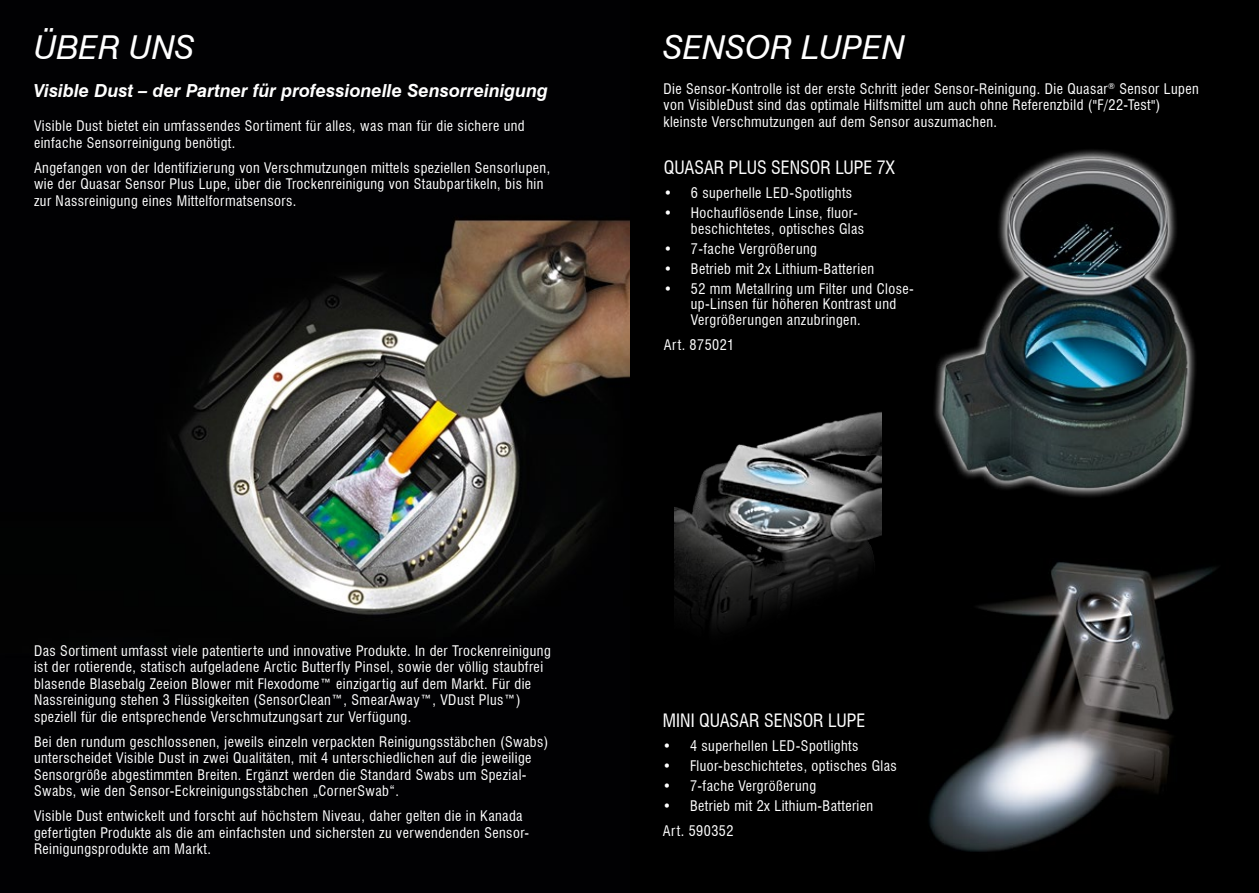
<style>
.page{position:relative;width:1259px;height:893px;background:#fff}
.page>*{position:absolute;margin:0;border:0;box-sizing:border-box;transform-origin:0 0}
.t1{font:italic 33px "Swiss 721 BT";color:#fff}
.t2{font:italic 700 18px "Swiss 721 BT";color:#fff}
.t3{font:condensed 18px "Swiss 721 BT";color:#fff}
.t4{font:condensed 14.25px/16.5px "Swiss 721 BT";letter-spacing:.03em;color:#fff}
</style>
<div class="page">
<div style="left:617px;top:0;width:642px;height:893px;background:#000"></div>
<img style="left:0;top:0;width:629px;height:893px">
<img style="left:881px;top:508px;width:335px;height:344px">
<img style="left:674px;top:412px;width:207px;height:216px">
<img style="left:934px;top:150px;width:262px;height:347px">
<h1 class="t1" style="left:34px;top:27px;width:162px">ÜBER UNS</h1>
<h1 class="t1" style="left:663px;top:27px;width:243px">SENSOR LUPEN</h1>
<p class="t2" style="left:34px;top:79px;width:516px">Visible Dust – der Partner für professionelle Sensorreinigung</p>
<p class="t4" style="left:34px;top:118px;width:492px">Visible Dust bietet ein umfassendes Sortiment für alles, was man für die sichere und einfache Sensorreinigung benötigt.</p>
<p class="t4" style="left:34px;top:159px;width:518px">Angefangen von der Identifizierung von Verschmutzungen mittels speziellen Sensorlupen, wie der Quasar Sensor Plus Lupe, über die Trockenreinigung von Staubpartikeln, bis hin zur Nassreinigung eines Mittelformatsensors.</p>
<p class="t4" style="left:663px;top:80px;width:537px">Die Sensor-Kontrolle ist der erste Schritt jeder Sensor-Reinigung. Die Quasar<sup>®</sup> Sensor Lupen von VisibleDust sind das optimale Hilfsmittel um auch ohne Referenzbild ("F/22-Test") kleinste Verschmutzungen auf dem Sensor auszumachen.</p>
<p class="t3" style="left:664px;top:156px;width:32px">Quasar</p>
<p class="t3" style="left:729px;top:156px;width:167px">plus Sensor Lupe 7x</p>
<p class="t4" style="left:664px;top:184px;width:190px">• 6 superhelle LED-Spotlights</p>
<p class="t4" style="left:691px;top:205px;width:175px;line-height:15.8px;text-indent:-27px">• Hochauflösende Linse, fluor&shy;beschichtetes, optisches Glas</p>
<p class="t4" style="left:664px;top:240px;width:155px">• 7-fache Vergrößerung</p>
<p class="t4" style="left:664px;top:260px;width:212px">• Betrieb mit 2x Lithium-Batterien</p>
<p class="t4" style="left:691px;top:281px;width:225px;line-height:15.8px;text-indent:-27px">• 52 mm Metallring um Filter und Close&shy;up-Linsen für höheren Kontrast und<br>Vergrößerungen anzubringen.</p>
<p class="t4" style="left:664px;top:337px;width:72px">Art. 875021</p>
<p class="t4" style="left:34px;top:642px;width:518px">Das Sortiment umfasst viele patentierte und innovative Produkte. In der Trockenreinigung ist der rotierende, statisch aufgeladene Arctic Butterfly Pinsel, sowie der völlig staubfrei blasende Blasebalg Zeeion Blower mit Flexodome™ einzigartig auf dem Markt. Für die Nassreinigung stehen 3 Flüssigkeiten (SensorClean™, SmearAway™, VDust Plus™) speziell für die entsprechende Verschmutzungsart zur Verfügung.</p>
<p class="t4" style="left:34px;top:733px;width:516px">Bei den rundum geschlossenen, jeweils einzeln verpackten Reinigungsstäbchen (Swabs) unterscheidet Visible Dust in zwei Qualitäten, mit 4 unterschiedlichen auf die jeweilige Sensorgröße abgestimmten Breiten. Ergänzt werden die Standard Swabs um Spezial-Swabs, wie den Sensor-Eckreinigungsstäbchen „CornerSwab“.</p>
<p class="t4" style="left:34px;top:808px;width:496px">Visible Dust entwickelt und forscht auf höchstem Niveau, daher gelten die in Kanada gefertigten Produkte als die am einfachsten und sichersten zu verwendenden Sensor-<br>Reinigungsprodukte am Markt.</p>
<p class="t3" style="left:663px;top:710px;width:68px">Mini Quasar</p>
<p class="t3" style="left:764px;top:710px;width:92px">Sensor Lupe</p>
<p class="t4" style="left:663px;top:738px;width:197px">• 4 superhellen LED-Spotlights</p>
<p class="t4" style="left:663px;top:758px;width:235px">• Fluor-beschichtetes, optisches Glas</p>
<p class="t4" style="left:663px;top:778px;width:155px">• 7-fache Vergrößerung</p>
<p class="t4" style="left:663px;top:794px;width:212px;line-height:25px">• Betrieb mit 2x Lithium-Batterien<br>Art. 590352</p>
</div>
